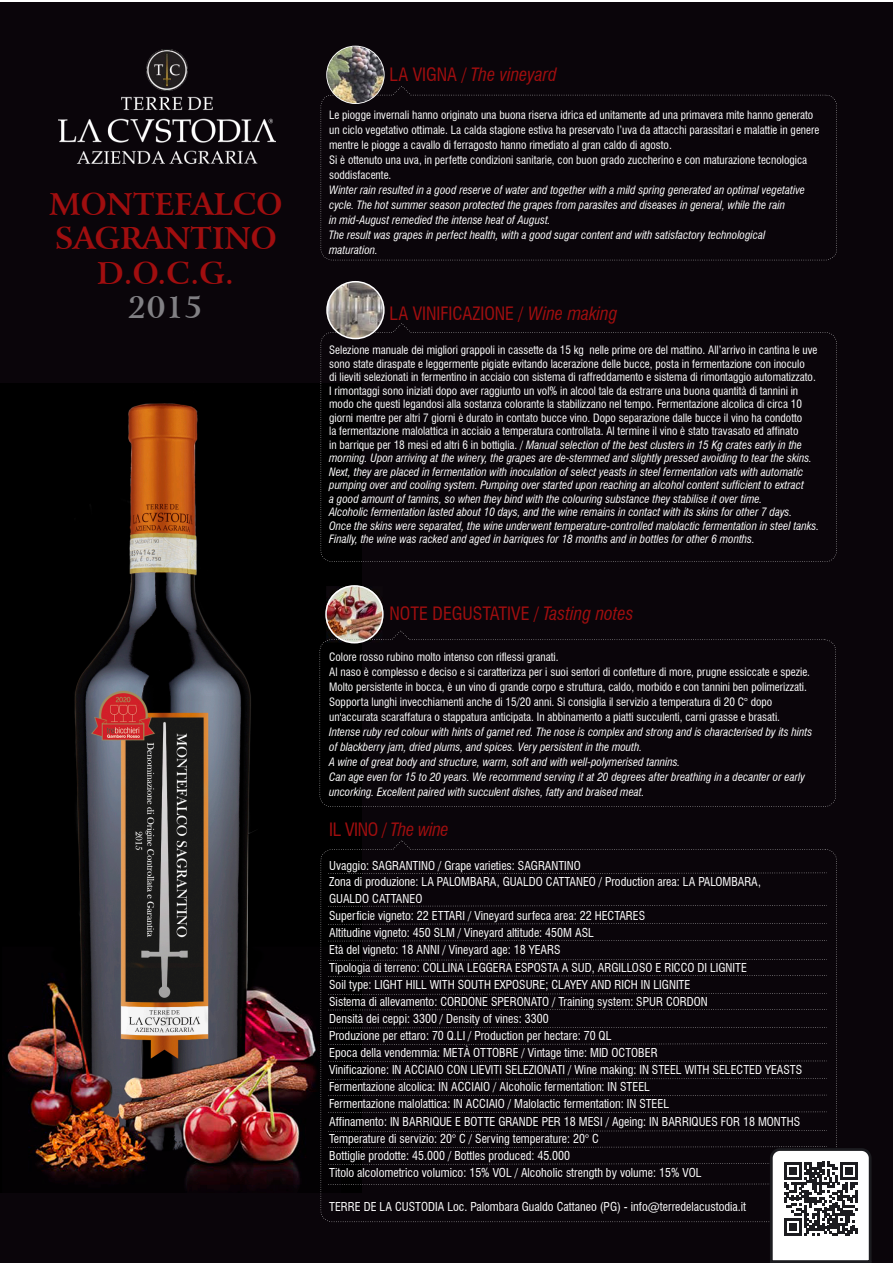
<style>
.page{position:relative;width:893px;height:1263px;background:#fff}
.page>*{position:absolute;margin:0;border:0;box-sizing:border-box;transform-origin:0 0}
.t1{font:700 30px/34.5px "Arrus BT";color:#a00e0f;text-align:center}
.t2{font:700 30px "Arrus BT";color:#818084}
.t3{font:condensed 18px "Swiss 721 BT";color:#a00e0f}
.t4{font:italic condensed 18px "Swiss 721 BT";color:#a00e0f}
.t5{font:condensed 12px/17.1px "Swiss 721 BT";color:#fff}
.t6{font:condensed 11.25px/13.5px "Swiss 721 BT";color:#fff}
.t7{font:italic condensed 11.25px/15px "Swiss 721 BT";color:#fff}
.s1{font-style:normal}
.s2{font-style:italic}
</style>
<div class="page">
<div style="left:0;top:2px;width:893px;height:1261px;background:#0a050a"></div>
<svg style="left:326px;top:46px;width:59px;height:40px"></svg>
<img style="left:7px;top:383px;width:314px;height:809px">
<svg style="left:321px;top:840px;width:516px;height:381px"></svg>
<svg style="left:321px;top:86px;width:516px;height:174px"></svg>
<svg style="left:321px;top:323px;width:516px;height:239px"></svg>
<svg style="left:320px;top:631px;width:516px;height:176px"></svg>
<img style="left:327px;top:47px;width:57px;height:56px;border-radius:28px">
<svg style="left:326px;top:281px;width:59px;height:58px"></svg>
<img style="left:325px;top:585px;width:59px;height:58px">
<svg style="left:328px;top:873px;width:499px;height:1px"></svg>
<svg style="left:328px;top:905px;width:499px;height:1px"></svg>
<svg style="left:328px;top:923px;width:499px;height:1px"></svg>
<svg style="left:328px;top:940px;width:499px;height:1px"></svg>
<svg style="left:328px;top:959px;width:499px;height:1px"></svg>
<svg style="left:328px;top:975px;width:499px;height:1px"></svg>
<svg style="left:328px;top:993px;width:499px;height:1px"></svg>
<svg style="left:328px;top:1009px;width:499px;height:1px"></svg>
<svg style="left:328px;top:1027px;width:499px;height:1px"></svg>
<svg style="left:328px;top:1043px;width:499px;height:2px"></svg>
<svg style="left:328px;top:1061px;width:499px;height:1px"></svg>
<svg style="left:328px;top:1078px;width:499px;height:1px"></svg>
<svg style="left:328px;top:1095px;width:499px;height:1px"></svg>
<svg style="left:328px;top:1112px;width:499px;height:1px"></svg>
<svg style="left:328px;top:1130px;width:499px;height:2px"></svg>
<svg style="left:328px;top:1146px;width:544px;height:117px"></svg>
<img style="left:58px;top:49px;width:218px;height:114px">
<h1 class="t1" style="left:49px;top:187px;width:235px">MONTEFALCO<br>SAGRANTINO<br>D.O.C.G.</h1>
<h1 class="t2" style="left:128px;top:289px;width:76px">2015</h1>
<h2 class="t4" style="left:389px;top:63px;width:169px"><span class="s1">LA VIGNA /</span> The vineyard</h2>
<p class="t6" style="left:329px;top:108px;width:492px;line-height:15px">Le piogge invernali hanno originato una buona riserva idrica ed unitamente ad una primavera mite hanno generato un ciclo vegetativo ottimale. La calda stagione estiva ha preservato l’uva da attacchi parassitari e malattie in genere mentre le piogge a cavallo di ferragosto hanno rimediato al gran caldo di agosto.<br>Si è ottenuto una uva, in perfette condizioni sanitarie, con buon grado zuccherino e con maturazione tecnologica soddisfacente.</p>
<p class="t7" style="left:329px;top:183px;width:477px">Winter rain resulted in a good reserve of water and together with a mild spring generated an optimal vegetative cycle. The hot summer season protected the grapes from parasites and diseases in general, while the rain<br>in mid-August remedied the intense heat of August.<br>The result was grapes in perfect health, with a good sugar content and with satisfactory technological maturation.</p>
<h2 class="t3" style="left:389px;top:302px;width:230px">LA VINIFICAZIONE / <span class="s2">Wine making</span></h2>
<p class="t6" style="left:329px;top:343px;width:491px">Selezione manuale dei migliori grappoli in cassette da 15 kg nelle prime ore del mattino. All’arrivo in cantina le uve sono state diraspate e leggermente pigiate evitando lacerazione delle bucce, posta in fermentazione con inoculo<br>di lieviti selezionati in fermentino in acciaio con sistema di raffreddamento e sistema di rimontaggio automatizzato.<br>I rimontaggi sono iniziati dopo aver raggiunto un vol% in alcool tale da estrarre una buona quantità di tannini in modo che questi legandosi alla sostanza colorante la stabilizzano nel tempo. Fermentazione alcolica di circa 10 giorni mentre per altri 7 giorni è durato in contato bucce vino. Dopo separazione dalle bucce il vino ha condotto<br>la fermentazione malolattica in acciaio a temperatura controllata. Al termine il vino è stato travasato ed affinato<br>in barrique per 18 mesi ed altri 6 in bottiglia. / <span class="s2">Manual selection of the best clusters in 15 Kg crates early in the morning. Upon arriving at the winery, the grapes are de-stemmed and slightly pressed avoiding to tear the skins.<br>Next, they are placed in fermentation with inoculation of select yeasts in steel fermentation vats with automatic pumping over and cooling system. Pumping over started upon reaching an alcohol content sufficient to extract<br>a good amount of tannins, so when they bind with the colouring substance they stabilise it over time.<br>Alcoholic fermentation lasted about 10 days, and the wine remains in contact with its skins for other 7 days.<br>Once the skins were separated, the wine underwent temperature-controlled malolactic fermentation in steel tanks.<br>Finally, the wine was racked and aged in barriques for 18 months and in bottles for other 6 months.</span></p>
<h2 class="t3" style="left:389px;top:602px;width:246px">NOTE DEGUSTATIVE / <span class="s2">Tasting notes</span></h2>
<p class="t6" style="left:329px;top:649px;width:482px;line-height:15px">Colore rosso rubino molto intenso con riflessi granati.<br>Al naso è complesso e deciso e si caratterizza per i suoi sentori di confetture di more, prugne essiccate e spezie.<br>Molto persistente in bocca, è un vino di grande corpo e struttura, caldo, morbido e con tannini ben polimerizzati.<br>Sopporta lunghi invecchiamenti anche di 15/20 anni. Si consiglia il servizio a temperatura di 20 C° dopo un'accurata scaraffatura o stappatura anticipata. In abbinamento a piatti succulenti, carni grasse e brasati.</p>
<p class="t7" style="left:329px;top:724px;width:485px">Intense ruby red colour with hints of garnet red. The nose is complex and strong and is characterised by its hints of blackberry jam, dried plums, and spices. Very persistent in the mouth.<br>A wine of great body and structure, warm, soft and with well-polymerised tannins.<br>Can age even for 15 to 20 years. We recommend serving it at 20 degrees after breathing in a decanter or early uncorking. Excellent paired with succulent dishes, fatty and braised meat.</p>
<h2 class="t3" style="left:329px;top:818px;width:121px">IL VINO / <span class="s2">The wine</span></h2>
<p class="t5" style="left:329px;top:858px;width:433px;line-height:15.6px">Uvaggio: SAGRANTINO / Grape varieties: SAGRANTINO<br>Zona di produzione: LA PALOMBARA, GUALDO CATTANEO / Production area: LA PALOMBARA,</p>
<p class="t5" style="left:329px;top:890px;width:475px">GUALDO CATTANEO<br>Superficie vigneto: 22 ETTARI / Vineyard surfeca area: 22 HECTARES<br>Altitudine vigneto: 450 SLM / Vineyard altitude: 450M ASL<br>Età del vigneto: 18 ANNI / Vineyard age: 18 YEARS<br>Tipologia di terreno: COLLINA LEGGERA ESPOSTA A SUD, ARGILLOSO E RICCO DI LIGNITE<br>Soil type: LIGHT HILL WITH SOUTH EXPOSURE; CLAYEY AND RICH IN LIGNITE<br>Sistema di allevamento: CORDONE SPERONATO / Training system: SPUR CORDON<br>Densità dei ceppi: 3300 / Density of vines: 3300<br>Produzione per ettaro: 70 Q.LI / Production per hectare: 70 QL<br>Epoca della vendemmia: METÀ OTTOBRE / Vintage time: MID OCTOBER<br>Vinificazione: IN ACCIAIO CON LIEVITI SELEZIONATI / Wine making: IN STEEL WITH SELECTED YEASTS Fermentazione alcolica: IN ACCIAIO / Alcoholic fermentation: IN STEEL<br>Fermentazione malolattica: IN ACCIAIO / Malolactic fermentation: IN STEEL<br>Affinamento: IN BARRIQUE E BOTTE GRANDE PER 18 MESI / Ageing: IN BARRIQUES FOR 18 MONTHS Temperature di servizio: 20° C / Serving temperature: 20° C<br>Bottiglie prodotte: 45.000 / Bottles produced: 45.000<br>Titolo alcolometrico volumico: 15% VOL / Alcoholic strength by volume: 15% VOL</p>
<p class="t5" style="left:329px;top:1198px;width:419px">TERRE DE LA CUSTODIA Loc. Palombara Gualdo Cattaneo (PG) - info@terredelacustodia.it</p>
</div>
